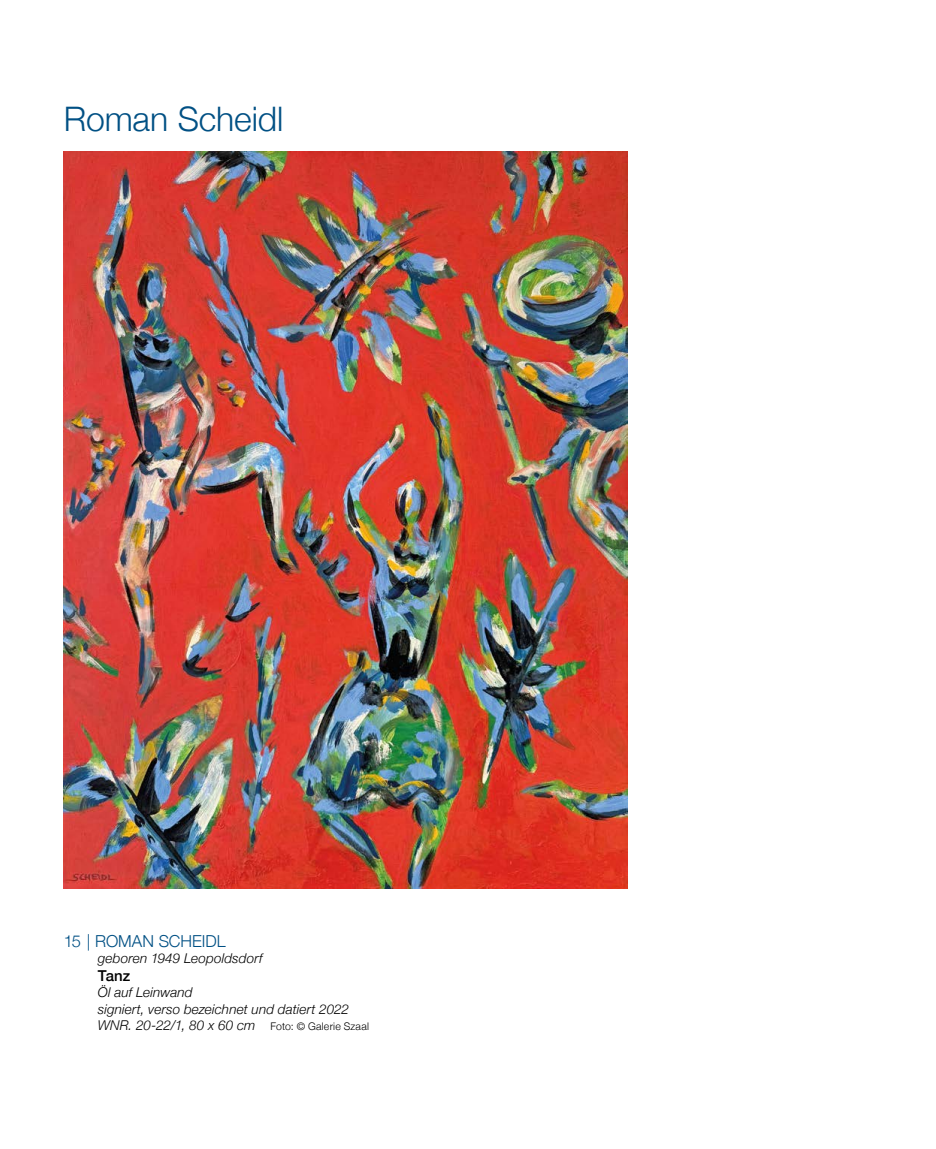
<style>
.page{position:relative;width:936px;height:1149px;background:#fff}
.page>*{position:absolute;margin:0;border:0;box-sizing:border-box;transform-origin:0 0}
.t1{font:300 33.75px "Helvetica Neue";letter-spacing:-.005em;color:#005084}
.t2{font:300 16.5px "Helvetica Neue";color:#005084}
.t3{font:500 15px "Helvetica Neue";color:#000}
.t4{font:italic 300 13.5px/16.2px "Helvetica Neue";letter-spacing:.01em;color:#000}
.s1{font-style:normal;font-size:10.5px}
</style>
<div class="page">
<img style="left:64px;top:151px;width:563px;height:737px">
<h1 class="t1" style="left:64px;top:91px;width:221px">Roman Scheidl</h1>
<p class="t2" style="left:64px;top:927px;width:163px">15 | ROMAN SCHEIDL</p>
<p class="t4" style="left:98px;top:949px;width:166px">geboren 1949 Leopoldsdorf</p>
<p class="t3" style="left:98px;top:963px;width:34px">Tanz</p>
<p class="t4" style="left:98px;top:983px;width:273px">Öl auf Leinwand<br>signiert, verso bezeichnet und datiert 2022<br>WNR. 20-22/1, 80 x 60 cm <span class="s1">Foto: © Galerie Szaal</span></p>
</div>
